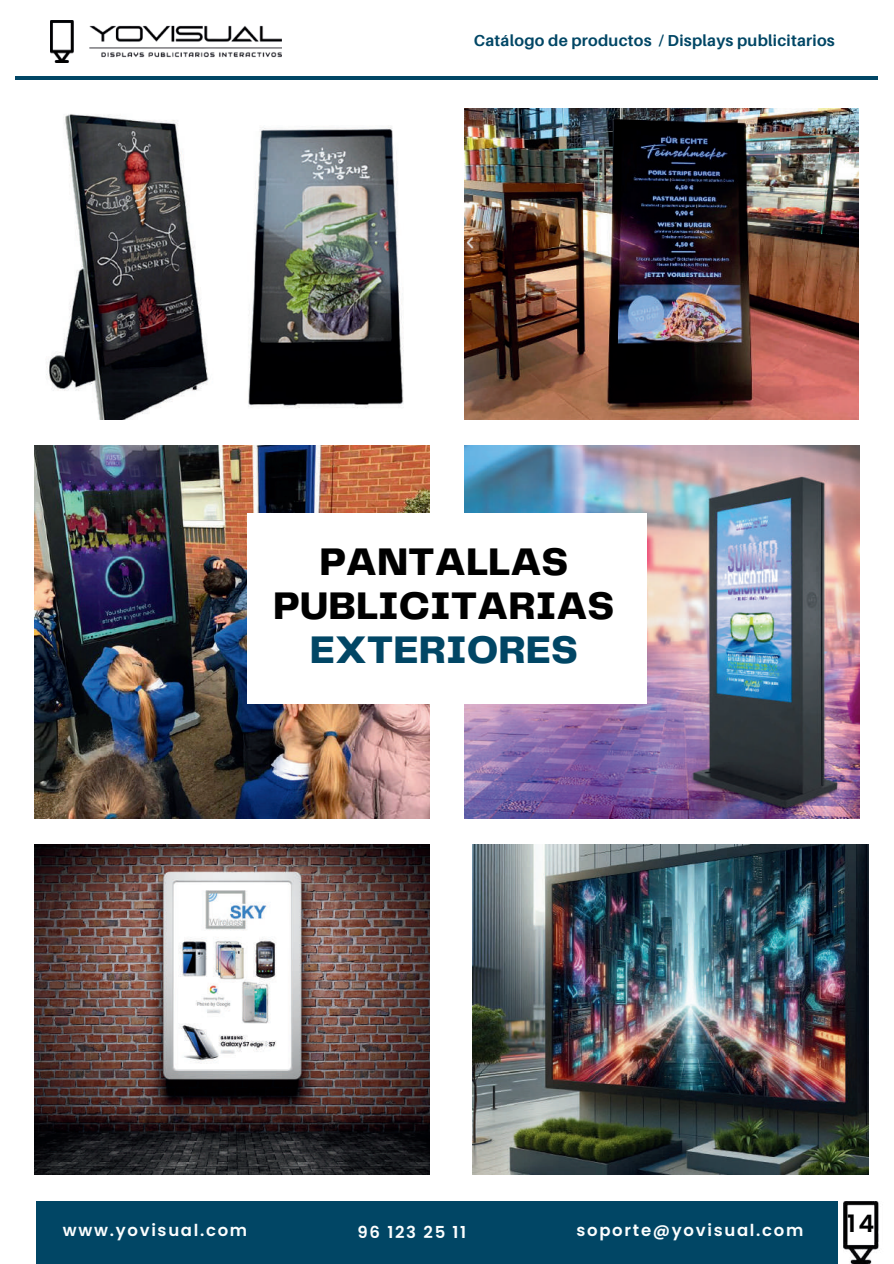
<style>
.page{position:relative;width:894px;height:1264px;background:#fff}
.page>*{position:absolute;margin:0;border:0;box-sizing:border-box;transform-origin:0 0}
.t1{font:800 39.9px/43.8px "Telegraf";color:#000;text-align:center}
.t2{font:800 39.9px "Telegraf";color:#014665}
.t3{font:600 24px "Poppins";color:#000}
.t4{font:600 16.5px "Poppins";letter-spacing:.105em;color:#fcfefe}
.t5{font:700 15.9px "Aileron";letter-spacing:.015em;color:#014665}
</style>
<div class="page">
<img style="left:464px;top:108px;width:394px;height:311px">
<img style="left:464px;top:445px;width:394px;height:373px">
<img style="left:473px;top:844px;width:394px;height:330px">
<img style="left:46px;top:114px;width:358px;height:305px">
<img style="left:34px;top:445px;width:395px;height:373px">
<img style="left:34px;top:844px;width:395px;height:330px">
<div style="left:247px;top:512px;width:399px;height:191px;background:#fff"></div>
<hr style="left:15px;top:76px;width:862px;height:4px;background:#014665">
<div style="left:36px;top:1201px;width:801px;height:62px;background:#014665"></div>
<img style="left:50px;top:21px;width:231px;height:42px">
<img style="left:843px;top:1201px;width:36px;height:62px">
<p class="t5" style="left:473px;top:32px;width:362px">Catálogo de productos / Displays publicitarios</p>
<h1 class="t1" style="left:273px;top:540px;width:342px">PANTALLAS<br>PUBLICITARIAS</h1>
<h1 class="t2" style="left:310px;top:622px;width:269px">EXTERIORES</h1>
<p class="t4" style="left:63px;top:1220px;width:186px">www.yovisual.com</p>
<p class="t4" style="left:357px;top:1222px;width:110px">96 123 25 11</p>
<p class="t4" style="left:576px;top:1220px;width:228px">soporte@yovisual.com</p>
<h2 class="t3" style="left:847px;top:1209px;width:29px">14</h2>
</div>
